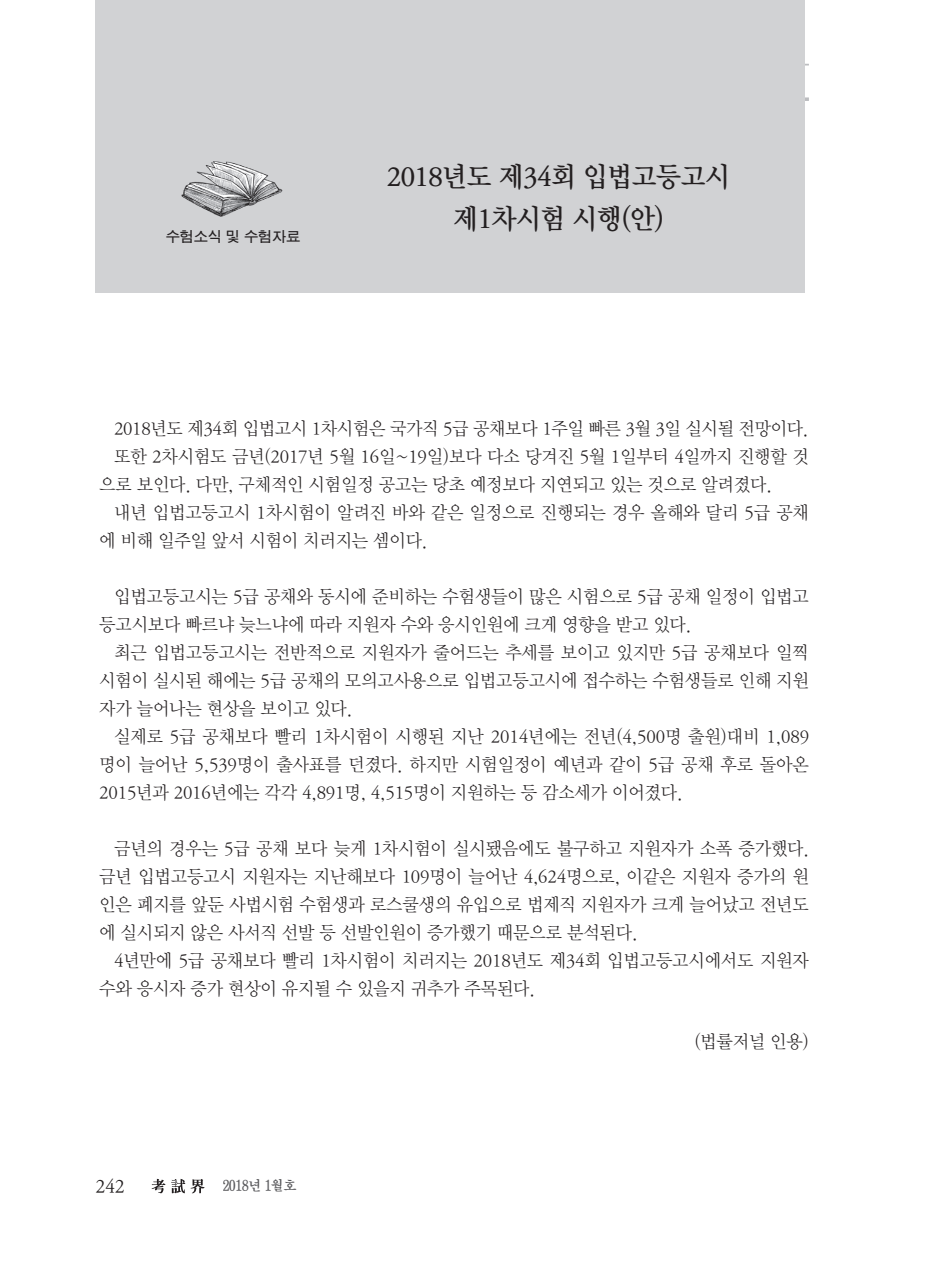
<style>
.page{position:relative;width:933px;height:1275px;background:#fff}
.page>*{position:absolute;margin:0;border:0;box-sizing:border-box;transform-origin:0 0}
.t1{font:28px/42px "DX Nmu Std 40";letter-spacing:-.02em;color:#231f20;text-align:center;scale:.95 1}
.t2{font:19.25px "DX Nmu Std 30";color:#231f20;scale:.95 1}
.t3{font:18.38px/28px "DX Nmu Std 20";letter-spacing:-.01em;color:#231f20;text-align:justify;scale:.95 1}
.t4{font:14px "D Xgo Std 40";color:#231f20}
.t5{font:14px "D Xmu Std 40";letter-spacing:-.05em;color:#5a5a5d;scale:.95 1}
</style>
<div class="page">
<hr style="left:99px;top:64px;width:710px;height:2px;background:#bcbdc0">
<svg style="left:152px;top:1179px;width:13px;height:14px"></svg>
<svg style="left:171px;top:1179px;width:14px;height:14px"></svg>
<svg style="left:191px;top:1179px;width:14px;height:14px"></svg>
<div style="left:95px;top:0;width:710px;height:293px;background:#d1d2d4"></div>
<img style="left:181px;top:161px;width:102px;height:56px">
<p class="t4" style="left:166px;top:229px;width:136px">수험소식 및 수험자료</p>
<h1 class="t1" style="left:387px;top:156px;width:363px">2018년도 제34회 입법고등고시 제1차시험 시행(안)</h1>
<p class="t3" style="left:114px;top:415px;width:732px">2018년도 제34회 입법고시 1차시험은 국가직 5급 공채보다 1주일 빠른 3월 3일 실시될 전망이다.</p>
<p class="t3" style="left:114px;top:443px;width:732px">또한 2차시험도 금년(2017년 5월 16일~19일)보다 다소 당겨진 5월 1일부터 4일까지 진행할 것</p>
<p class="t3" style="left:99px;top:471px;width:709px">으로 보인다. 다만, 구체적인 시험일정 공고는 당초 예정보다 지연되고 있는 것으로 알려졌다.</p>
<p class="t3" style="left:114px;top:499px;width:733px">내년 입법고등고시 1차시험이 알려진 바와 같은 일정으로 진행되는 경우 올해와 달리 5급 공채</p>
<p class="t3" style="left:99px;top:527px;width:347px">에 비해 일주일 앞서 시험이 치러지는 셈이다.</p>
<p class="t3" style="left:99px;top:583px;width:748px;text-indent:15px">입법고등고시는 5급 공채와 동시에 준비하는 수험생들이 많은 시험으로 5급 공채 일정이 입법고 등고시보다 빠르냐 늦느냐에 따라 지원자 수와 응시인원에 크게 영향을 받고 있다.</p>
<p class="t3" style="left:99px;top:639px;width:748px;text-indent:15px">최근 입법고등고시는 전반적으로 지원자가 줄어드는 추세를 보이고 있지만 5급 공채보다 일찍 시험이 실시된 해에는 5급 공채의 모의고사용으로 입법고등고시에 접수하는 수험생들로 인해 지원 자가 늘어나는 현상을 보이고 있다.</p>
<p class="t3" style="left:99px;top:723px;width:748px;text-indent:15px">실제로 5급 공채보다 빨리 1차시험이 시행된 지난 2014년에는 전년(4,500명 출원)대비 1,089 명이 늘어난 5,539명이 출사표를 던졌다. 하지만 시험일정이 예년과 같이 5급 공채 후로 돌아온 2015년과 2016년에는 각각 4,891명, 4,515명이 지원하는 등 감소세가 이어졌다.</p>
<p class="t3" style="left:99px;top:835px;width:748px;text-indent:15px">금년의 경우는 5급 공채 보다 늦게 1차시험이 실시됐음에도 불구하고 지원자가 소폭 증가했다. 금년 입법고등고시 지원자는 지난해보다 109명이 늘어난 4,624명으로, 이같은 지원자 증가의 원 인은 폐지를 앞둔 사법시험 수험생과 로스쿨생의 유입으로 법제직 지원자가 크게 늘어났고 전년도 에 실시되지 않은 사서직 선발 등 선발인원이 증가했기 때문으로 분석된다.</p>
<p class="t3" style="left:99px;top:947px;width:748px;text-indent:15px">4년만에 5급 공채보다 빨리 1차시험이 치러지는 2018년도 제34회 입법고등고시에서도 지원자 수와 응시자 증가 현상이 유지될 수 있을지 귀추가 주목된다.</p>
<p class="t3" style="left:694px;top:1028px;width:122px">(법률저널 인용)</p>
<p class="t2" style="left:95px;top:1177px;width:32px">242</p>
<p class="t5" style="left:222px;top:1179px;width:80px">2018년 1월호</p>
</div>
